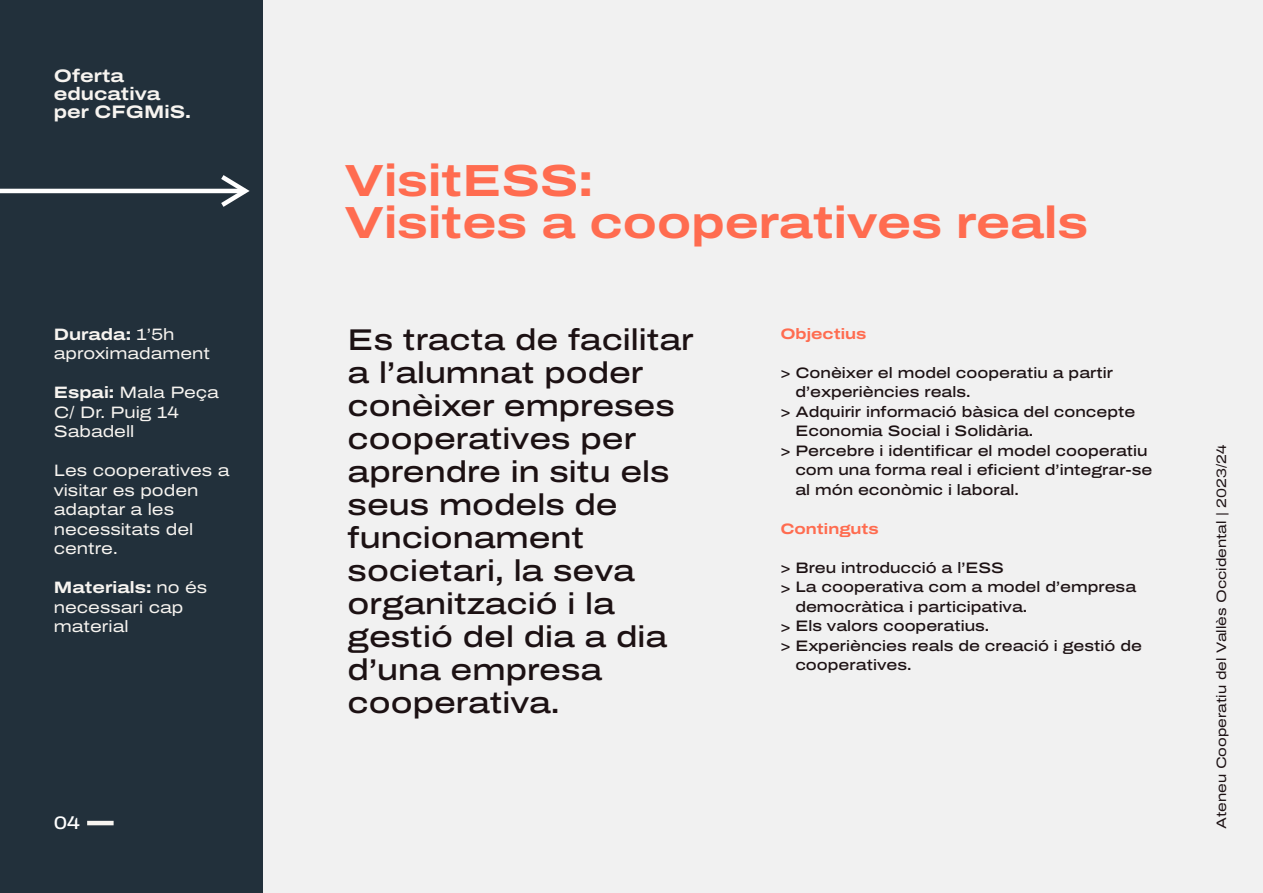
<style>
.page{position:relative;width:1263px;height:893px;background:#fff}
.page>*{position:absolute;margin:0;border:0;box-sizing:border-box;transform-origin:0 0}
.t1{font:700 45px/42px "Archivo Expanded";color:#ff6c50}
.t2{font:500 30px/33px "Archivo Expanded";color:#1c1113}
.t3{font:700 18.15px/18px "Archivo Expanded";color:#f7f4f0}
.t4{font:500 18.15px "Archivo Expanded";color:#fff}
.t5{font:16.5px/19.5px "Archivo Expanded";color:#f7f4f0}
.t6{font:500 15.15px "Archivo Expanded";color:#1c1113}
.t7{font:700 15.15px "Archivo Expanded";color:#ff6c50}
.t8{font:13.65px "Archivo Expanded";color:#1c1113}
.s1{font-weight:700}
</style>
<div class="page">
<div style="left:197px;top:0;width:1066px;height:893px;background:#f1f1f1"></div>
<div style="left:0;top:0;width:262px;height:893px;background:#22303b"></div>
<hr style="left:0;top:189px;width:245px;height:4px;background:#fff">
<svg style="left:216px;top:175px;width:34px;height:32px"></svg>
<hr style="left:87px;top:821px;width:27px;height:4px;background:#f7f4f0">
<p class="t3" style="left:54px;top:67px;width:139px">Oferta educativa per CFGMiS.</p>
<p class="t5" style="left:54px;top:324px;width:158px"><span class="s1">Durada:</span> 1’5h aproximadament</p>
<p class="t5" style="left:54px;top:383px;width:167px"><span class="s1">Espai:</span> Mala Peça<br>C/ Dr. Puig 14<br>Sabadell</p>
<p class="t5" style="left:54px;top:461px;width:177px">Les cooperatives a visitar es poden adaptar a les necessitats del centre.</p>
<p class="t5" style="left:54px;top:578px;width:155px"><span class="s1">Materials:</span> no és necessari cap material</p>
<p class="t4" style="left:54px;top:809px;width:28px">04</p>
<h1 class="t1" style="left:344px;top:159px;width:745px">VisitESS:<br>Visites a cooperatives reals</h1>
<h2 class="t2" style="left:348px;top:323px;width:348px">Es tracta de facilitar a l’alumnat poder conèixer empreses cooperatives per aprendre in situ els seus models de funcionament societari, la seva organització i la gestió del dia a dia d’una empresa cooperativa.</h2>
<p class="t7" style="left:780px;top:322px;width:87px">Objectius</p>
<p class="t6" style="left:780px;top:361px;width:334px">&gt; Conèixer el model cooperatiu a partir</p>
<p class="t6" style="left:795px;top:381px;width:177px">d’experiències reals.</p>
<p class="t6" style="left:780px;top:400px;width:357px">&gt; Adquirir informació bàsica del concepte</p>
<p class="t6" style="left:795px;top:420px;width:239px">Economia Social i Solidària.</p>
<p class="t6" style="left:780px;top:439px;width:369px">&gt; Percebre i identificar el model cooperatiu</p>
<p class="t6" style="left:795px;top:459px;width:359px">com una forma real i eficient d’integrar-se</p>
<p class="t6" style="left:795px;top:478px;width:225px">al món econòmic i laboral.</p>
<p class="t7" style="left:780px;top:517px;width:100px">Continguts</p>
<p class="t6" style="left:780px;top:556px;width:225px">&gt; Breu introducció a l’ESS</p>
<p class="t6" style="left:780px;top:576px;width:357px">&gt; La cooperativa com a model d’empresa</p>
<p class="t6" style="left:795px;top:595px;width:233px">democràtica i participativa.</p>
<p class="t6" style="left:780px;top:615px;width:211px">&gt; Els valors cooperatius.</p>
<p class="t6" style="left:780px;top:634px;width:363px">&gt; Experiències reals de creació i gestió de</p>
<p class="t6" style="left:795px;top:654px;width:118px">cooperatives.</p>
<p class="t8" style="left:1211px;top:829px;width:386px;rotate:-90deg">Ateneu Cooperatiu del Vallès Occidental | 2023/24</p>
</div>
